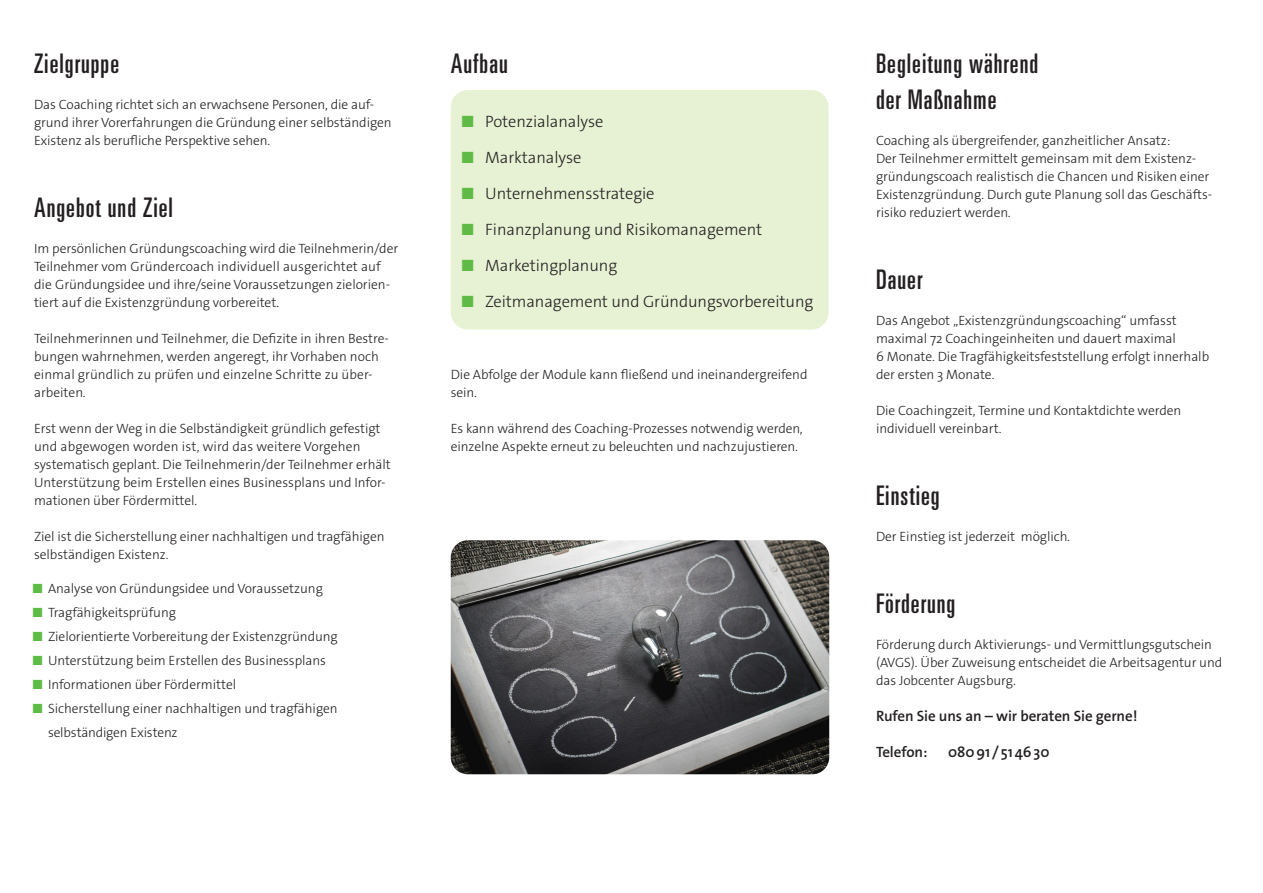
<style>
.page{position:relative;width:1263px;height:893px;background:#fff}
.page>*{position:absolute;margin:0;border:0;box-sizing:border-box;transform-origin:0 0}
.t1{font:ultra-condensed 27px/36px "Univers LT Std";letter-spacing:.04em;color:#231f20}
.t2{font:300 16.5px "The Sans Os F";letter-spacing:-.005em;color:#231f20}
.t3{font:600 15px "The Sans Os F";letter-spacing:-.005em;color:#231f20}
.t4{font:300 13.5px/18px "The Sans Os F";letter-spacing:-.005em;color:#231f20}
.s1{color:#60bb46}
</style>
<div class="page">
<div style="left:451px;top:90px;width:377px;height:240px;background:#e7f2d4;border-radius:17px"></div>
<img style="left:451px;top:540px;width:378px;height:234px">
<h1 class="t1" style="left:34px;top:46px;width:87px">Zielgruppe</h1>
<p class="t4" style="left:34px;top:96px;width:359px">Das Coaching richtet sich an erwachsene Personen, die auf&shy;grund ihrer Vorerfahrungen die Gründung einer selbständigen<br>Existenz als berufliche Perspektive sehen.</p>
<h1 class="t1" style="left:34px;top:190px;width:140px">Angebot und Ziel</h1>
<p class="t4" style="left:34px;top:240px;width:366px">Im persönlichen Gründungscoaching wird die Teilnehmerin/der Teilnehmer vom Gründercoach individuell ausgerichtet auf die Gründungsidee und ihre/seine Voraussetzungen zielorien&shy;tiert auf die Existenzgründung vorbereitet.</p>
<p class="t4" style="left:34px;top:330px;width:356px">Teilnehmerinnen und Teilnehmer, die Defizite in ihren Bestre&shy;bungen wahrnehmen, werden angeregt, ihr Vorhaben noch einmal gründlich zu prüfen und einzelne Schritte zu über&shy;arbeiten.</p>
<p class="t4" style="left:34px;top:420px;width:358px">Erst wenn der Weg in die Selbständigkeit gründlich gefestigt und abgewogen worden ist, wird das weitere Vorgehen systematisch geplant. Die Teilnehmerin/der Teilnehmer erhält Unterstützung beim Erstellen eines Businessplans und Infor&shy;mationen über Fördermittel.</p>
<p class="t4" style="left:34px;top:528px;width:352px">Ziel ist die Sicherstellung einer nachhaltigen und tragfähigen selbständigen Existenz.</p>
<p class="t4" style="left:34px;top:580px;width:290px"><span class="s1">■</span> Analyse von Gründungsidee und Voraussetzung</p>
<p class="t4" style="left:34px;top:604px;width:144px"><span class="s1">■</span> Tragfähigkeitsprüfung</p>
<p class="t4" style="left:34px;top:628px;width:305px"><span class="s1">■</span> Zielorientierte Vorbereitung der Existenzgründung</p>
<p class="t4" style="left:34px;top:652px;width:294px"><span class="s1">■</span> Unterstützung beim Erstellen des Businessplans</p>
<p class="t4" style="left:34px;top:675px;width:204px"><span class="s1">■</span> Informationen über Fördermittel</p>
<p class="t4" style="left:48px;top:696px;width:291px;line-height:24.2px;text-indent:-14px"><span class="s1">■</span> Sicherstellung einer nachhaltigen und tragfähigen selbständigen Existenz</p>
<h1 class="t1" style="left:451px;top:46px;width:59px">Aufbau</h1>
<p class="t2" style="left:463px;top:111px;width:141px"><span class="s1">■</span> Potenzialanalyse</p>
<p class="t2" style="left:463px;top:147px;width:119px"><span class="s1">■</span> Marktanalyse</p>
<p class="t2" style="left:463px;top:183px;width:193px"><span class="s1">■</span> Unternehmensstrategie</p>
<p class="t2" style="left:463px;top:219px;width:300px"><span class="s1">■</span> Finanzplanung und Risikomanagement</p>
<p class="t2" style="left:463px;top:255px;width:155px"><span class="s1">■</span> Marketingplanung</p>
<p class="t2" style="left:463px;top:291px;width:351px"><span class="s1">■</span> Zeitmanagement und Gründungsvorbereitung</p>
<p class="t4" style="left:451px;top:366px;width:358px">Die Abfolge der Module kann fließend und ineinandergreifend sein.</p>
<p class="t4" style="left:451px;top:420px;width:353px">Es kann während des Coaching-Prozesses notwendig werden, einzelne Aspekte erneut zu beleuchten und nachzujustieren.</p>
<h1 class="t1" style="left:876px;top:46px;width:164px">Begleitung während der Maßnahme</h1>
<p class="t4" style="left:876px;top:132px;width:336px">Coaching als übergreifender, ganzheitlicher Ansatz:<br>Der Teilnehmer ermittelt gemeinsam mit dem Existenz&shy;gründungscoach realistisch die Chancen und Risiken einer Existenzgründung. Durch gute Planung soll das Geschäfts&shy;risiko reduziert werden.</p>
<h1 class="t1" style="left:876px;top:262px;width:48px">Dauer</h1>
<p class="t4" style="left:876px;top:312px;width:335px">Das Angebot „Existenzgründungscoaching“ umfasst maximal 72 Coachingeinheiten und dauert maximal<br>6 Monate. Die Tragfähigkeitsfeststellung erfolgt innerhalb der ersten 3 Monate.</p>
<p class="t4" style="left:876px;top:402px;width:307px">Die Coachingzeit, Termine und Kontaktdichte werden individuell vereinbart.</p>
<h1 class="t1" style="left:876px;top:478px;width:65px">Einstieg</h1>
<p class="t4" style="left:876px;top:528px;width:196px">Der Einstieg ist jederzeit möglich.</p>
<h1 class="t1" style="left:876px;top:586px;width:81px">Förderung</h1>
<p class="t4" style="left:876px;top:636px;width:348px">Förderung durch Aktivierungs- und Vermittlungsgutschein (AVGS). Über Zuweisung entscheidet die Arbeitsagentur und das Jobcenter Augsburg.</p>
<p class="t3" style="left:876px;top:707px;width:263px">Rufen Sie uns an – wir beraten Sie gerne!</p>
<p class="t3" style="left:876px;top:743px;width:53px">Telefon:</p>
<p class="t3" style="left:948px;top:743px;width:103px">08091 / 514630</p>
</div>
